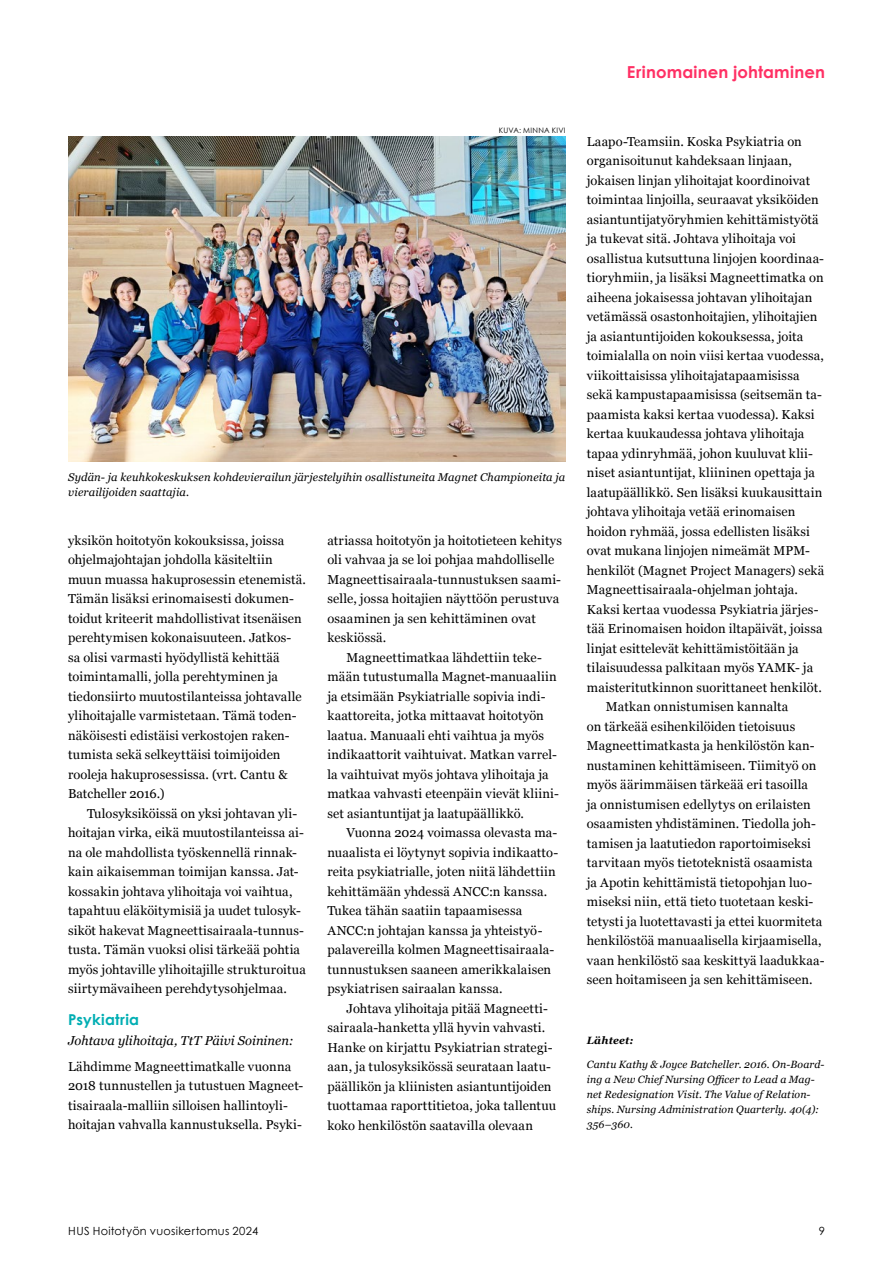
<style>
.page{position:relative;width:893px;height:1263px;background:#fff}
.page>*{position:absolute;margin:0;border:0;box-sizing:border-box;transform-origin:0 0}
.t1{font:700 16.5px "Century Gothic";letter-spacing:.01em;color:#ff3064}
.Väliotsikko_H4{font:700 15px "Century Gothic";letter-spacing:.015em;color:#00aeb3}
.Leipis_sisennetty_P{font:12.9px/19.5px "Georgia";letter-spacing:.01em;color:#000}
.Leipis_P{font:12.9px/19.5px "Georgia";letter-spacing:.01em;color:#000}
.kirjoittaja_P{font:italic 12.9px "Georgia";letter-spacing:.005em;color:#000}
.kuvateksti_P{font:italic 11.25px/15px "Georgia";letter-spacing:.01em;color:#000}
.t2{font:11.25px "Century Gothic";letter-spacing:.025em;color:#000}
.Lähde_leipis{font:italic 10.5px/15px "Georgia";letter-spacing:.01em;color:#000}
.lähde{font:italic 700 10.5px "Georgia";letter-spacing:.02em;color:#000}
.kuva_credit_P{font:7.5px "Century Gothic";letter-spacing:.03em;color:#000}
</style>
<div class="page">
<img style="left:68px;top:136px;width:498px;height:325px">
<p class="kuva_credit_P" style="left:499px;top:125px;width:68px">KUVA: MINNA KIVI</p>
<p class="kuvateksti_P" style="left:68px;top:469px;width:498px">Sydän- ja keuhkokeskuksen kohdevierailun järjestelyihin osallistuneita Magnet Championeita ja vierailijoiden saattajia.</p>
<p class="Leipis_sisennetty_P" style="left:68px;top:530px;width:239px">yksikön hoitotyön kokouksissa, joissa ohjelmajohtajan johdolla käsiteltiin muun muassa hakuprosessin etenemistä.<br>Tämän lisäksi erinomaisesti dokumen&shy;toidut kriteerit mahdollistivat itsenäisen perehtymisen kokonaisuuteen. Jatkos&shy;sa olisi varmasti hyödyllistä kehittää toimintamalli, jolla perehtyminen ja tiedonsiirto muutostilanteissa johtavalle ylihoitajalle varmistetaan. Tämä toden&shy;näköisesti edistäisi verkostojen raken&shy;tumista sekä selkeyttäisi toimijoiden rooleja hakuprosessissa. (vrt. Cantu &amp; Batcheller 2016.)</p>
<p class="Leipis_sisennetty_P" style="left:68px;top:803px;width:239px;text-indent:19px">Tulosyksiköissä on yksi johtavan yli&shy;hoitajan virka, eikä muutostilanteissa ai&shy;na ole mahdollista työskennellä rinnak&shy;kain aikaisemman toimijan kanssa. Jat&shy;kossakin johtava ylihoitaja voi vaihtua, tapahtuu eläköitymisiä ja uudet tulosyk&shy;siköt hakevat Magneettisairaala-tunnus&shy;tusta. Tämän vuoksi olisi tärkeää pohtia myös johtaville ylihoitajille strukturoitua siirtymävaiheen perehdytysohjelmaa.</p>
<h4 class="Väliotsikko_H4" style="left:68px;top:1008px;width:73px">Psykiatria</h4>
<p class="kirjoittaja_P" style="left:68px;top:1031px;width:227px">Johtava ylihoitaja, TtT Päivi Soininen:</p>
<p class="Leipis_P" style="left:68px;top:1056px;width:237px">Lähdimme Magneettimatkalle vuonna 2018 tunnustellen ja tutustuen Magneet&shy;tisairaala-malliin silloisen hallintoyli&shy;hoitajan vahvalla kannustuksella. Psyki-</p>
<p class="Leipis_P" style="left:327px;top:530px;width:236px">atriassa hoitotyön ja hoitotieteen kehitys oli vahvaa ja se loi pohjaa mahdolliselle Magneettisairaala-tunnustuksen saami&shy;selle, jossa hoitajien näyttöön perustuva osaaminen ja sen kehittäminen ovat keskiössä.</p>
<p class="Leipis_sisennetty_P" style="left:327px;top:647px;width:233px;text-indent:19px">Magneettimatkaa lähdettiin teke&shy;mään tutustumalla Magnet-manuaaliin ja etsimään Psykiatrialle sopivia indi&shy;kaattoreita, jotka mittaavat hoitotyön laatua. Manuaali ehti vaihtua ja myös indikaattorit vaihtuivat. Matkan varrel&shy;la vaihtuivat myös johtava ylihoitaja ja matkaa vahvasti eteenpäin vievät kliini&shy;set asiantuntijat ja laatupäällikkö.</p>
<p class="Leipis_sisennetty_P" style="left:327px;top:822px;width:232px;text-indent:19px">Vuonna 2024 voimassa olevasta ma&shy;nuaalista ei löytynyt sopivia indikaatto&shy;reita psykiatrialle, joten niitä lähdettiin kehittämään yhdessä ANCC:n kanssa.<br>Tukea tähän saatiin tapaamisessa ANCC:n johtajan kanssa ja yhteistyö&shy;palavereilla kolmen Magneettisairaala&shy;tunnustuksen saaneen amerikkalaisen psykiatrisen sairaalan kanssa.</p>
<p class="Leipis_sisennetty_P" style="left:327px;top:998px;width:230px;text-indent:19px">Johtava ylihoitaja pitää Magneetti&shy;sairaala-hanketta yllä hyvin vahvasti.<br>Hanke on kirjattu Psykiatrian strategi&shy;aan, ja tulosyksikössä seurataan laatu&shy;päällikön ja kliinisten asiantuntijoiden tuottamaa raporttitietoa, joka tallentuu koko henkilöstön saatavilla olevaan</p>
<p class="t1" style="left:627px;top:59px;width:199px">Erinomainen johtaminen</p>
<p class="Leipis_sisennetty_P" style="left:587px;top:131px;width:239px">Laapo-Teamsiin. Koska Psykiatria on organisoitunut kahdeksaan linjaan, jokaisen linjan ylihoitajat koordinoivat toimintaa linjoilla, seuraavat yksiköiden asiantuntijatyöryhmien kehittämistyötä ja tukevat sitä. Johtava ylihoitaja voi osallistua kutsuttuna linjojen koordinaa&shy;tioryhmiin, ja lisäksi Magneettimatka on aiheena jokaisessa johtavan ylihoitajan vetämässä osastonhoitajien, ylihoitajien ja asiantuntijoiden kokouksessa, joita toimialalla on noin viisi kertaa vuodessa, viikoittaisissa ylihoitajatapaamisissa sekä kampustapaamisissa (seitsemän ta&shy;paamista kaksi kertaa vuodessa). Kaksi kertaa kuukaudessa johtava ylihoitaja tapaa ydinryhmää, johon kuuluvat klii&shy;niset asiantuntijat, kliininen opettaja ja laatupäällikkö. Sen lisäksi kuukausittain johtava ylihoitaja vetää erinomaisen hoidon ryhmää, jossa edellisten lisäksi ovat mukana linjojen nimeämät MPM&shy;henkilöt (Magnet Project Managers) sekä Magneettisairaala-ohjelman johtaja.<br>Kaksi kertaa vuodessa Psykiatria järjes&shy;tää Erinomaisen hoidon iltapäivät, joissa linjat esittelevät kehittämistöitään ja tilaisuudessa palkitaan myös YAMK- ja maisteritutkinnon suorittaneet henkilöt.</p>
<p class="Leipis_sisennetty_P" style="left:587px;top:697px;width:239px;text-indent:19px">Matkan onnistumisen kannalta<br>on tärkeää esihenkilöiden tietoisuus Magneettimatkasta ja henkilöstön kan&shy;nustaminen kehittämiseen. Tiimityö on myös äärimmäisen tärkeää eri tasoilla<br>ja onnistumisen edellytys on erilaisten osaamisten yhdistäminen. Tiedolla joh&shy;tamisen ja laatutiedon raportoimiseksi tarvitaan myös tietoteknistä osaamista ja Apotin kehittämistä tietopohjan luo&shy;miseksi niin, että tieto tuotetaan keski&shy;tetysti ja luotettavasti ja ettei kuormiteta henkilöstöä manuaalisella kirjaamisella, vaan henkilöstö saa keskittyä laadukkaa&shy;seen hoitamiseen ja sen kehittämiseen.</p>
<p class="lähde" style="left:587px;top:1033px;width:48px">Lähteet:</p>
<p class="Lähde_leipis" style="left:587px;top:1056px;width:239px">Cantu Kathy &amp; Joyce Batcheller. 2016. On-Board&shy;ing a New Chief Nursing Officer to Lead a Mag&shy;net Redesignation Visit. The Value of Relation&shy;ships. Nursing Administration Quarterly. 40(4):<br>356–360.</p>
<p class="t2" style="left:68px;top:1223px;width:192px">HUS Hoitotyön vuosikertomus 2024</p>
<p class="t2" style="left:819px;top:1223px;width:8px">9</p>
</div>
